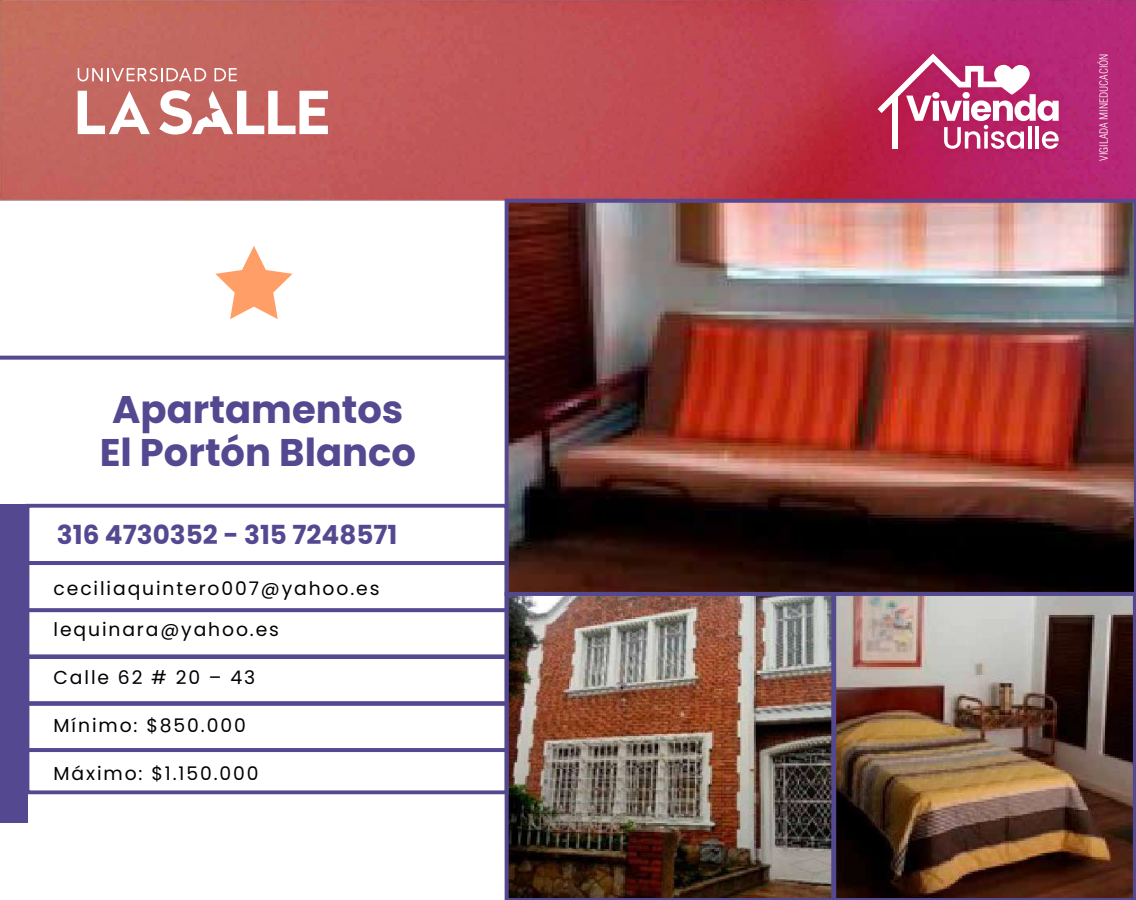
<style>
.page{position:relative;width:1136px;height:900px;background:#fff}
.page>*{position:absolute;margin:0;border:0;box-sizing:border-box;transform-origin:0 0}
.t1{font:700 38.47px/42.8px "Poppins";color:#544991;text-align:center}
.t2{font:700 26.25px "Poppins";color:#544991}
.t3{font:18.75px/40.5px "Poppins";letter-spacing:.1em;color:#000}
.t4{font:300 condensed 11.02px "Helvetica LT Std";color:#fff}
</style>
<div class="page">
<svg style="left:215px;top:246px;width:77px;height:73px"></svg>
<img style="left:0;top:0;width:1136px;height:201px">
<img style="left:859px;top:36px;width:217px;height:131px">
<svg style="left:877px;top:54px;width:181px;height:95px"></svg>
<svg style="left:78px;top:91px;width:72px;height:43px"></svg>
<svg style="left:159px;top:90px;width:169px;height:45px"></svg>
<svg style="left:78px;top:68px;width:128px;height:13px"></svg>
<svg style="left:214px;top:68px;width:23px;height:13px"></svg>
<img style="left:504px;top:199px;width:632px;height:393px">
<img style="left:504px;top:592px;width:328px;height:308px">
<img style="left:832px;top:592px;width:304px;height:308px">
<hr style="left:27px;top:561px;width:481px;height:4px;background:#544991">
<hr style="left:27px;top:702px;width:481px;height:4px;background:#6f65a2">
<hr style="left:27px;top:748px;width:481px;height:4px;background:#544991">
<hr style="left:27px;top:655px;width:481px;height:4px;background:#544991">
<svg style="left:31px;top:701px;width:472px;height:4px;background:#5b5196"></svg>
<svg style="left:31px;top:608px;width:472px;height:4px;background:#5a5095"></svg>
<svg style="left:31px;top:654px;width:472px;height:1px"></svg>
<svg style="left:0;top:356px;width:508px;height:4px;background:#62589a"></svg>
<div style="left:26px;top:504px;width:482px;height:290px;border:4px solid #544991"></div>
<div style="left:0;top:504px;width:27px;height:319px;background:#544991"></div>
<h1 class="t1" style="left:100px;top:389px;width:318px">Apartamentos<br>El Portón Blanco</h1>
<h2 class="t2" style="left:57px;top:520px;width:342px">316 4730352 - 315 7248571</h2>
<p class="t3" style="left:54px;top:568px;width:327px">ceciliaquintero007@yahoo.es lequinara@yahoo.es</p>
<p class="t3" style="left:54px;top:657px;width:203px">Calle 62 # 20 – 43</p>
<p class="t3" style="left:54px;top:705px;width:194px">Mínimo: $850.000</p>
<p class="t3" style="left:54px;top:753px;width:207px">Máximo: $1.150.000</p>
<p class="t4" style="left:1096px;top:161px;width:109px;rotate:-90deg">VIGILADA MINEDUCACIÓN</p>
</div>
